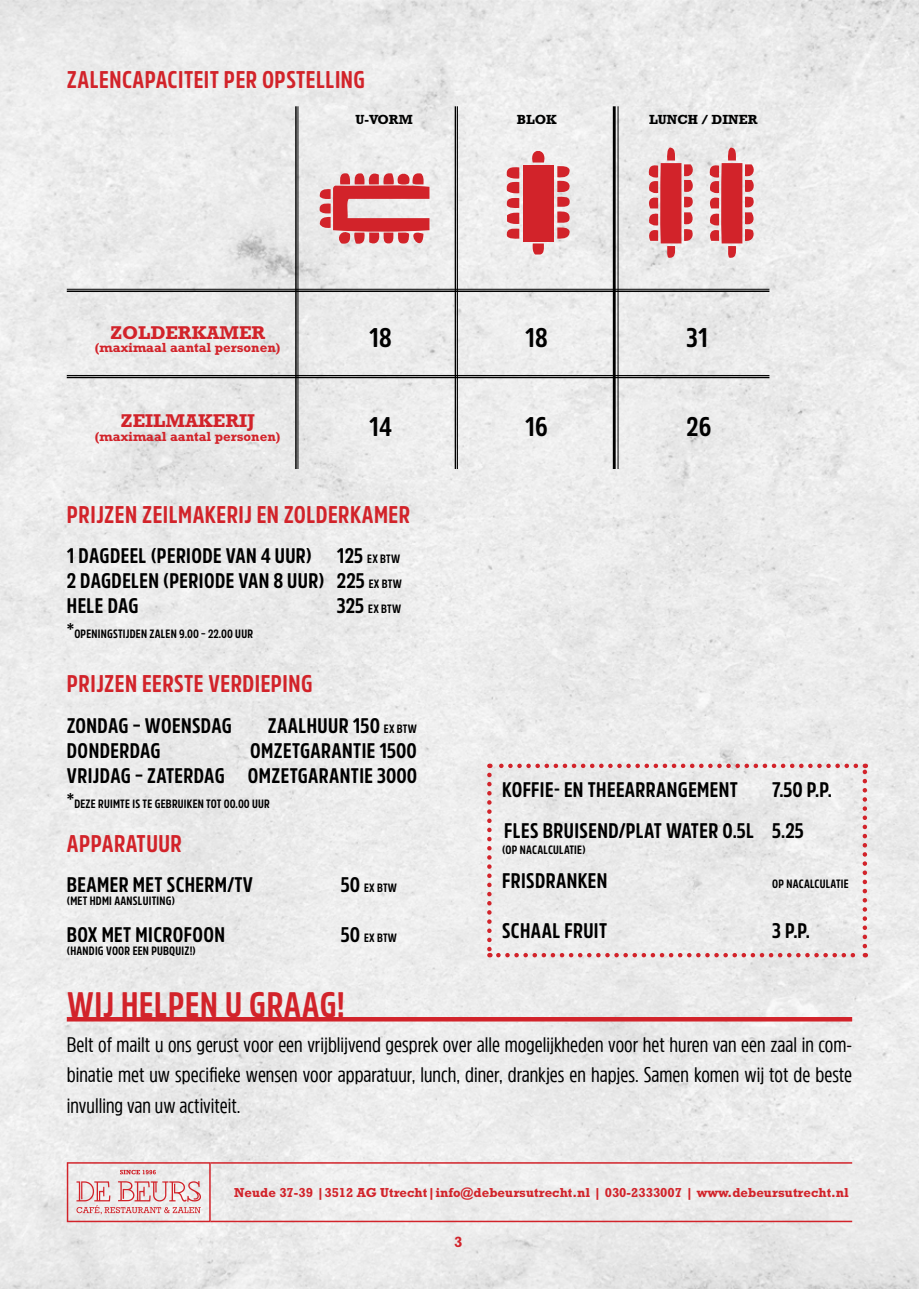
<style>
.page{position:relative;width:919px;height:1289px;background:#fff}
.page>*{position:absolute;margin:0;border:0;box-sizing:border-box;transform-origin:0 0}
.t1{font:700 35.25px "Amsi Pro Cond";letter-spacing:.02em;color:#d2232a}
.t2{font:700 26.85px "Amsi Pro Cond";color:#000}
.t3{font:700 24px "Amsi Pro Cond";letter-spacing:.02em;color:#d2232a}
.t4{font:700 21px/25.2px "Amsi Pro Cond";letter-spacing:.02em;color:#000}
.t5{font:21px/30px "Amsi Pro Cond";color:#000101;text-align:justify}
.t6{font:700 18.75px "Rockwell Std";color:#d2232a}
.t7{font:700 15px "Rockwell Std";color:#d2232a}
.t8{font:700 13.35px "Rockwell Std";color:#d2232a}
.t9{font:700 13.35px "Rockwell Std";color:#000101}
.t10{font:700 13.2px "Rockwell Std";color:#d2232a}
.t11{font:700 12px "Amsi Pro Cond";letter-spacing:.02em;color:#000}
.s1{font-size:12px}
.s2{font-size:21px}
</style>
<div class="page">
<img style="left:0;top:0;width:918px;height:1288px">
<svg style="left:67px;top:1162px;width:144px;height:60px"></svg>
<hr style="left:211px;top:1162px;width:641px;height:1px;background:#d2232a">
<hr style="left:211px;top:1220px;width:641px;height:2px;background:#d2232a">
<hr style="left:67px;top:1017px;width:785px;height:4px;background:#d2232a">
<hr style="left:67px;top:289px;width:702px;height:1px;background:#000">
<hr style="left:67px;top:290px;width:702px;height:2px;background:#000">
<hr style="left:67px;top:375px;width:702px;height:1px;background:#000">
<hr style="left:67px;top:377px;width:702px;height:1px;background:#000">
<hr style="left:298px;top:106px;width:1px;height:363px;background:#000">
<hr style="left:295px;top:106px;width:2px;height:363px;background:#000">
<hr style="left:457px;top:106px;width:1px;height:363px;background:#000">
<hr style="left:454px;top:106px;width:2px;height:363px;background:#000">
<hr style="left:617px;top:106px;width:1px;height:363px;background:#000">
<hr style="left:612px;top:106px;width:3px;height:363px;background:#000">
<svg style="left:318px;top:170px;width:111px;height:88px;background:#e09396"></svg>
<svg style="left:528px;top:147px;width:20px;height:15px"></svg>
<div style="left:523px;top:165px;width:30px;height:76px;background:#d2232a"></div>
<svg style="left:557px;top:166px;width:13px;height:73px"></svg>
<svg style="left:505px;top:167px;width:14px;height:72px"></svg>
<svg style="left:532px;top:243px;width:12px;height:11px"></svg>
<svg style="left:647px;top:147px;width:48px;height:112px;background:#dd8286"></svg>
<svg style="left:708px;top:147px;width:47px;height:112px;background:#dd8185"></svg>
<svg style="left:487px;top:774px;width:4px;height:183px"></svg>
<svg style="left:498px;top:952px;width:367px;height:5px;background:#e2a9ab"></svg>
<svg style="left:862px;top:763px;width:5px;height:183px"></svg>
<svg style="left:489px;top:763px;width:366px;height:5px;background:#e2a6a9"></svg>
<p class="t3" style="left:67px;top:63px;width:299px">ZALENCAPACITEIT PER OPSTELLING</p>
<p class="t9" style="left:355px;top:112px;width:59px">U-VORM</p>
<p class="t9" style="left:516px;top:112px;width:41px">BLOK</p>
<p class="t9" style="left:649px;top:112px;width:110px">LUNCH / DINER</p>
<p class="t6" style="left:110px;top:321px;width:157px">ZOLDERKAMER</p>
<p class="t8" style="left:95px;top:340px;width:187px">(maximaal aantal personen)</p>
<p class="t6" style="left:121px;top:410px;width:136px">ZEILMAKERIJ</p>
<p class="t8" style="left:95px;top:428px;width:187px">(maximaal aantal personen)</p>
<p class="t2" style="left:369px;top:319px;width:24px">18</p>
<p class="t2" style="left:525px;top:319px;width:24px">18</p>
<p class="t2" style="left:686px;top:319px;width:23px">31</p>
<p class="t2" style="left:369px;top:407px;width:24px">14</p>
<p class="t2" style="left:525px;top:407px;width:24px">16</p>
<p class="t2" style="left:686px;top:407px;width:26px">26</p>
<p class="t3" style="left:67px;top:497px;width:344px">PRIJZEN ZEILMAKERIJ EN ZOLDERKAMER</p>
<p class="t4" style="left:67px;top:542px;width:336px;text-align:justify">1 DAGDEEL (PERIODE VAN 4 UUR) 125 <span class="s1">EX BTW </span>2 DAGDELEN (PERIODE VAN 8 UUR) 225 <span class="s1">EX BTW </span>HELE DAG</p>
<p class="t11" style="left:337px;top:600px;width:66px"><span class="s2">325</span> EX BTW</p>
<p class="t11" style="left:67px;top:626px;width:188px"><span class="s2">*</span>OPENINGSTIJDEN ZALEN 9.00 – 22.00 UUR</p>
<p class="t3" style="left:67px;top:667px;width:247px">PRIJZEN EERSTE VERDIEPING</p>
<p class="t4" style="left:67px;top:712px;width:351px">ZONDAG – WOENSDAG ZAALHUUR 150 <span class="s1">EX BTW<br></span>DONDERDAG</p>
<p class="t4" style="left:67px;top:737px;width:351px;text-align:right">OMZETGARANTIE 1500<br>VRIJDAG – ZATERDAG OMZETGARANTIE 3000</p>
<p class="t11" style="left:67px;top:795px;width:14px"><span class="s2">*</span>DEZE</p>
<p class="t11" style="left:98px;top:795px;width:173px">RUIMTE IS TE GEBRUIKEN TOT 00.00 UUR</p>
<p class="t3" style="left:67px;top:826px;width:116px">APPARATUUR</p>
<p class="t4" style="left:67px;top:871px;width:178px">BEAMER MET SCHERM/TV</p>
<p class="t11" style="left:341px;top:879px;width:58px"><span class="s2">50</span> EX BTW</p>
<p class="t11" style="left:67px;top:892px;width:110px">(MET HDMI AANSLUITING)</p>
<p class="t4" style="left:67px;top:921px;width:160px">BOX MET MICROFOON</p>
<p class="t11" style="left:341px;top:929px;width:58px"><span class="s2">50</span> EX BTW</p>
<p class="t11" style="left:67px;top:942px;width:130px">(HANDIG VOOR EEN PUBQUIZ!)</p>
<h1 class="t1" style="left:67px;top:980px;width:279px">WIJ HELPEN U GRAAG!</h1>
<p class="t4" style="left:502px;top:769px;width:331px;line-height:40.2px;text-indent:270px">7.50 P.P.<br>FLES BRUISEND/PLAT WATER 0.5L 5.25</p>
<p class="t11" style="left:502px;top:841px;width:85px">(OP NACALCULATIE)</p>
<p class="t4" style="left:502px;top:867px;width:107px">FRISDRANKEN</p>
<p class="t11" style="left:772px;top:875px;width:77px">OP NACALCULATIE</p>
<p class="t4" style="left:502px;top:917px;width:106px">SCHAAL FRUIT</p>
<p class="t4" style="left:772px;top:917px;width:39px">3 P.P.</p>
<p class="t4" style="left:502px;top:776px;width:237px">KOFFIE- EN THEEARRANGEMENT</p>
<p class="t5" style="left:67px;top:1029px;width:786px">Belt of mailt u ons gerust voor een vrijblijvend gesprek over alle mogelijkheden voor het huren van een zaal in com&shy;binatie met uw specifieke wensen voor apparatuur, lunch, diner, drankjes en hapjes. Samen komen wij tot de beste invulling van uw activiteit.</p>
<p class="t10" style="left:234px;top:1184px;width:616px">Neude 37-39 |3512 AG Utrecht|info@debeursutrecht.nl | 030-2333007 | www.debeursutrecht.nl</p>
<p class="t7" style="left:454px;top:1233px;width:10px">3</p>
</div>
